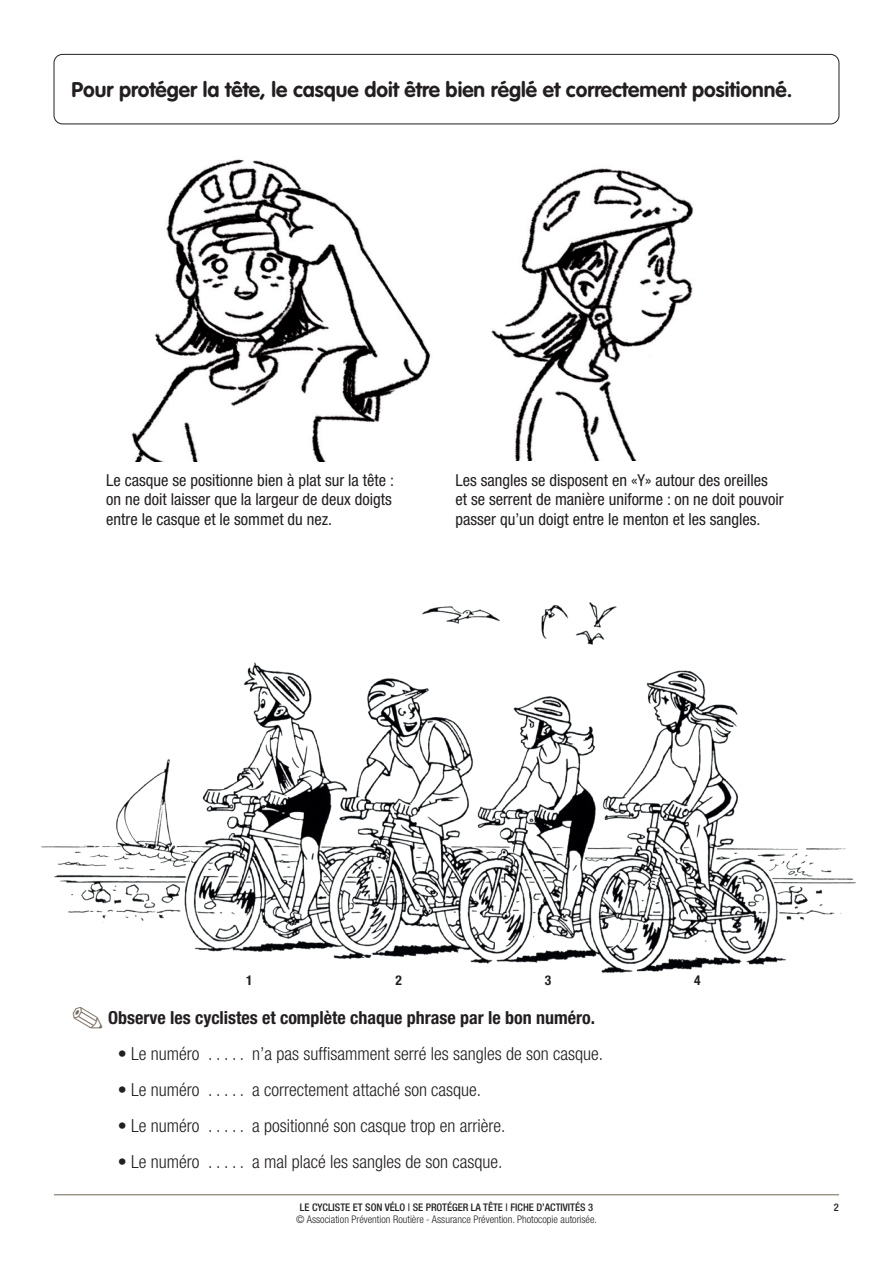
<style>
.page{position:relative;width:893px;height:1263px;background:#fff}
.page>*{position:absolute;margin:0;border:0;box-sizing:border-box;transform-origin:0 0}
.t1{font:700 21px "VAG Rounded";color:#231f20}
.t2{font:300 condensed 18px "Helvetica Neue";color:#231f20}
.t3{font:700 condensed 18px "Helvetica Neue";color:#231f20}
.t4{font:condensed 16.5px/19.8px "Helvetica Neue";color:#231f20}
.t5{font:700 condensed 13.5px "Helvetica Neue";color:#231f20}
.t6{font:300 condensed 10.5px "Helvetica Neue";color:#231f20}
.t7{font:500 condensed 10.5px "Helvetica Neue";color:#231f20}
.s1{color:#716557}
</style>
<div class="page">
<hr style="left:54px;top:1194px;width:785px;height:1px;background:#716557">
<div style="left:54px;top:54px;width:785px;height:70px;border:1px solid #231f20;border-radius:9px"></div>
<img style="left:131px;top:159px;width:300px;height:302px">
<img style="left:491px;top:168px;width:203px;height:293px">
<img style="left:41px;top:602px;width:815px;height:371px">
<p class="t1" style="left:71px;top:77px;width:722px">Pour protéger la tête, le casque doit être bien réglé et correctement positionné.</p>
<p class="t4" style="left:106px;top:470px;width:289px">Le casque se positionne bien à plat sur la tête : on ne doit laisser que la largeur de deux doigts entre le casque et le sommet du nez.</p>
<p class="t4" style="left:455px;top:470px;width:330px">Les sangles se disposent en «Y» autour des oreilles<br>et se serrent de manière uniforme : on ne doit pouvoir passer qu’un doigt entre le menton et les sangles.</p>
<p class="t5" style="left:246px;top:972px;width:8px">1</p>
<p class="t5" style="left:395px;top:972px;width:8px">2</p>
<p class="t5" style="left:545px;top:972px;width:8px">3</p>
<p class="t5" style="left:694px;top:972px;width:8px">4</p>
<p class="t3" style="left:71px;top:1006px;width:525px"><span class="s1">✎</span> Observe les cyclistes et complète chaque phrase par le bon numéro.</p>
<p class="t2" style="left:118px;top:1043px;width:487px">• Le numéro . . . . . n’a pas suffisamment serré les sangles de son casque.</p>
<p class="t2" style="left:118px;top:1079px;width:365px">• Le numéro . . . . . a correctement attaché son casque.</p>
<p class="t2" style="left:118px;top:1115px;width:389px">• Le numéro . . . . . a positionné son casque trop en arrière.</p>
<p class="t2" style="left:118px;top:1151px;width:386px">• Le numéro . . . . . a mal placé les sangles de son casque.</p>
<p class="t7" style="left:300px;top:1201px;width:295px">LE CYCLISTE ET SON VÉLO | SE PROTÉGER LA TÊTE | FICHE D’ACTIVITÉS 3</p>
<p class="t6" style="left:296px;top:1214px;width:302px">© Association Prévention Routière - Assurance Prévention. Photocopie autorisée.</p>
<p class="t7" style="left:834px;top:1201px;width:7px">2</p>
</div>
